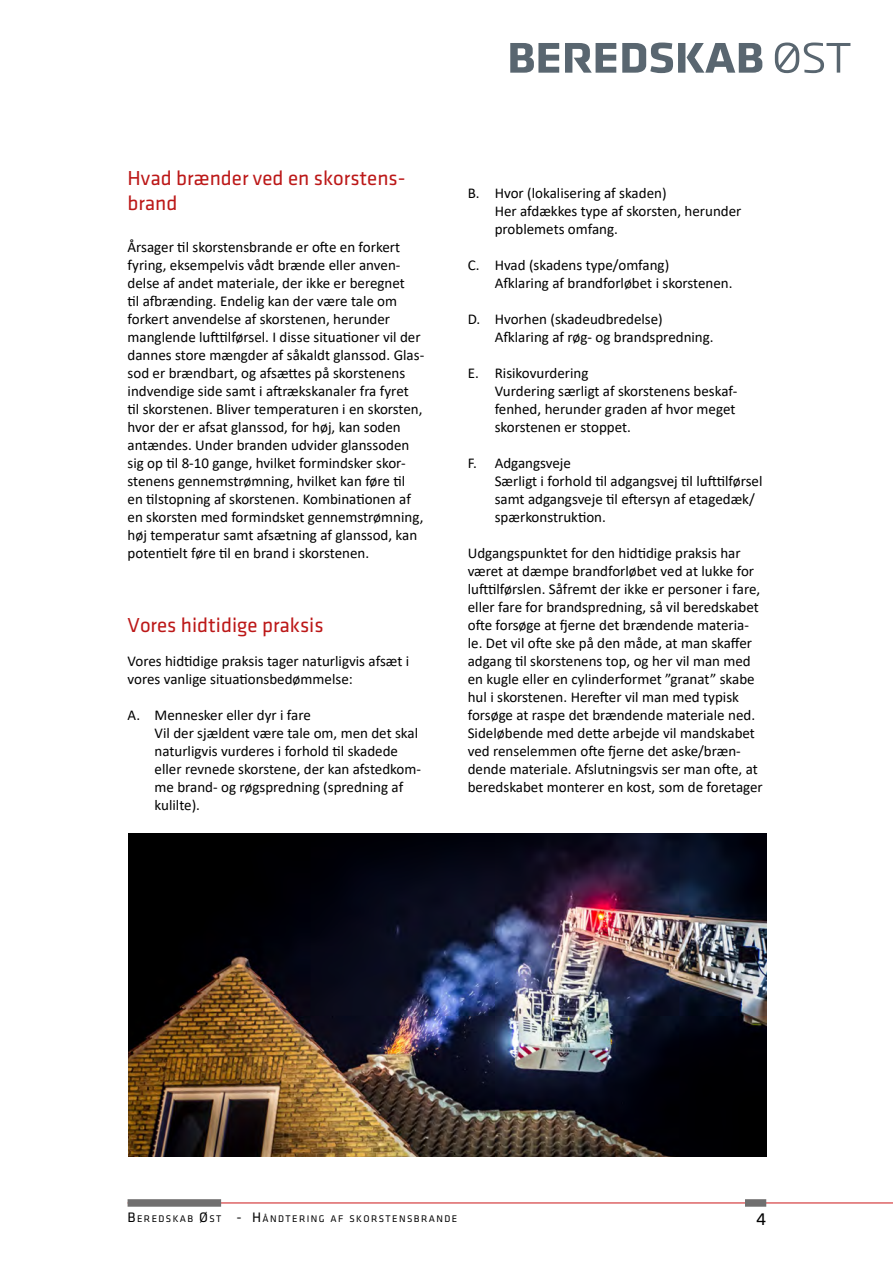
<style>
.page{position:relative;width:893px;height:1263px;background:#fff}
.page>*{position:absolute;margin:0;border:0;box-sizing:border-box;transform-origin:0 0}
.t1{font:21px/25.2px "Klavika";color:#bc1818}
.t2{font:18px "Klavika";color:#000}
.t3{font:15px/18px "Calibri";color:#000}
.t4{font:10.05px "Klavika";letter-spacing:.145em;color:#000}
.s1{font-size:14.25px}
</style>
<div class="page">
<hr style="left:128px;top:1202px;width:765px;height:1px;background:#cd1719">
<div style="left:745px;top:1199px;width:21px;height:8px;background:#706f6f"></div>
<div style="left:128px;top:1199px;width:93px;height:8px;background:#706f6f"></div>
<svg style="left:510px;top:43px;width:49px;height:30px"></svg>
<svg style="left:622px;top:43px;width:140px;height:30px"></svg>
<svg style="left:565px;top:43px;width:51px;height:30px"></svg>
<svg style="left:775px;top:43px;width:75px;height:30px"></svg>
<img style="left:128px;top:833px;width:638px;height:324px">
<h1 class="t1" style="left:128px;top:165px;width:279px">Hvad brænder ved en skorstens&shy;brand</h1>
<p class="t3" style="left:128px;top:238px;width:298px">Årsager til skorstensbrande er ofte en forkert fyring, eksempelvis vådt brænde eller anven&shy;delse af andet materiale, der ikke er beregnet<br>til afbrænding. Endelig kan der være tale om forkert anvendelse af skorstenen, herunder manglende lufttilførsel. I disse situationer vil der dannes store mængder af såkaldt glanssod. Glas&shy;sod er brændbart, og afsættes på skorstenens indvendige side samt i aftrækskanaler fra fyret til skorstenen. Bliver temperaturen i en skorsten, hvor der er afsat glanssod, for høj, kan soden antændes. Under branden udvider glanssoden sig op til 8-10 gange, hvilket formindsker skor&shy;stenens gennemstrømning, hvilket kan føre til en tilstopning af skorstenen. Kombinationen af en skorsten med formindsket gennemstrømning, høj temperatur samt afsætning af glanssod, kan potentielt føre til en brand i skorstenen.</p>
<h1 class="t1" style="left:128px;top:613px;width:198px">Vores hidtidige praksis</h1>
<p class="t3" style="left:128px;top:652px;width:283px">Vores hidtidige praksis tager naturligvis afsæt i vores vanlige situationsbedømmelse:</p>
<p class="t3" style="left:155px;top:706px;width:268px;text-indent:-27px">A. Mennesker eller dyr i fare<br>Vil der sjældent være tale om, men det skal naturligvis vurderes i forhold til skadede eller revnede skorstene, der kan afstedkom&shy;me brand- og røgspredning (spredning af kulilte).</p>
<p class="t3" style="left:495px;top:184px;width:248px;text-indent:-27px">B. Hvor (lokalisering af skaden)<br>Her afdækkes type af skorsten, herunder problemets omfang.</p>
<p class="t3" style="left:495px;top:256px;width:239px;text-indent:-27px">C. Hvad (skadens type/omfang)<br>Afklaring af brandforløbet i skorstenen.</p>
<p class="t3" style="left:495px;top:310px;width:220px;text-indent:-27px">D. Hvorhen (skadeudbredelse)<br>Afklaring af røg- og brandspredning.</p>
<p class="t3" style="left:495px;top:364px;width:244px;text-indent:-27px">E. Risikovurdering<br>Vurdering særligt af skorstenens beskaf&shy;fenhed, herunder graden af hvor meget skorstenen er stoppet.</p>
<p class="t3" style="left:495px;top:454px;width:269px;text-indent:-27px">F. Adgangsveje<br>Særligt i forhold til adgangsvej til lufttilførsel samt adgangsveje til eftersyn af etagedæk/ spærkonstruktion.</p>
<p class="t3" style="left:468px;top:544px;width:297px">Udgangspunktet for den hidtidige praksis har været at dæmpe brandforløbet ved at lukke for lufttilførslen. Såfremt der ikke er personer i fare, eller fare for brandspredning, så vil beredskabet ofte forsøge at fjerne det brændende materia&shy;le. Det vil ofte ske på den måde, at man skaffer adgang til skorstenens top, og her vil man med en kugle eller en cylinderformet ”granat” skabe hul i skorstenen. Herefter vil man med typisk forsøge at raspe det brændende materiale ned.<br>Sideløbende med dette arbejde vil mandskabet ved renselemmen ofte fjerne det aske/bræn&shy;dende materiale. Afslutningsvis ser man ofte, at beredskabet monterer en kost, som de foretager</p>
<p class="t4" style="left:128px;top:1213px;width:331px"><span class="s1">B</span>EREDSKAB <span class="s1">Ø</span>ST <span class="s1">- H</span>ÅNDTERING AF SKORSTENSBRANDE</p>
<p class="t2" style="left:757px;top:1209px;width:11px">4</p>
</div>
